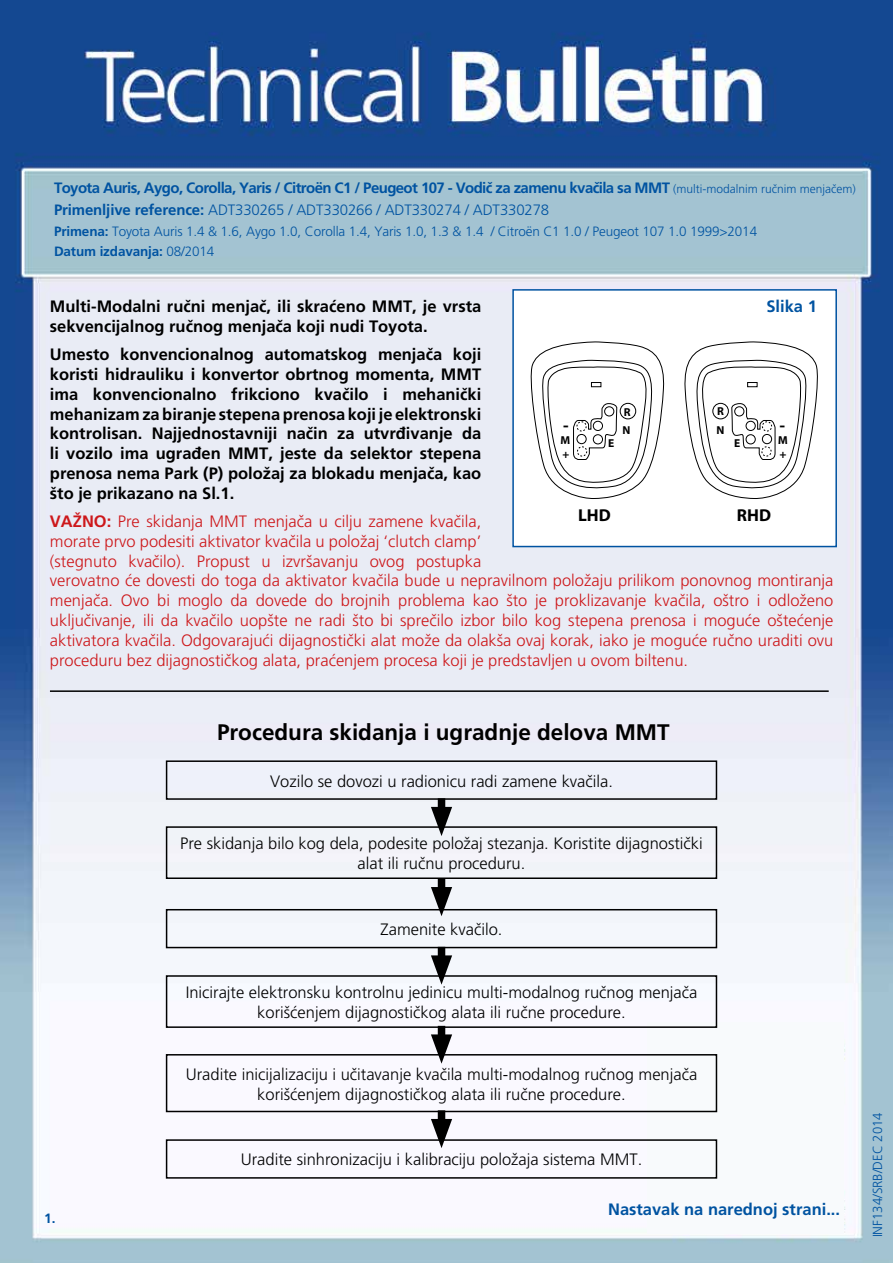
<style>
.page{position:relative;width:893px;height:1263px;background:#fff}
.page>*{position:absolute;margin:0;border:0;box-sizing:border-box;transform-origin:0 0}
.t1{font:700 22.5px "Frutiger CE";color:#000}
.t2{font:700 17.25px "Myriad Pro";color:#000}
.t3{font:300 16.5px/19.8px "Frutiger CE";color:#cd171a}
.t4{font:300 16.5px/19.8px "Frutiger CE";color:#000;text-align:center}
.t5{font:700 16.5px/19.8px "Frutiger CE";color:#000}
.t6{font:700 16.5px "Frutiger CE";color:#0053a1}
.t7{font:700 15px/22.2px "Frutiger CE";letter-spacing:-.04em;color:#0053a1}
.t8{font:300 13.5px/20.4px "Frutiger CE";letter-spacing:-.01em;color:#0053a1}
.t9{font:700 13.5px "Frutiger";color:#0053a1}
.t10{font:300 13.2px "Frutiger CE";color:#0053a1}
.t11{font:700 11.55px "Myriad Pro";color:#000}
.s1{font-weight:300;font-size:12px}
.s2{font-weight:300}
.s3{font-weight:700}
</style>
<div class="page">
<img style="left:0;top:0;width:893px;height:1263px">
<div style="left:512px;top:289px;width:325px;height:258px;background:#fff;border:2px solid #0053a1"></div>
<svg style="left:531px;top:341px;width:134px;height:158px"></svg>
<div style="left:576px;top:421px;width:11px;height:10px;border:1px dashed #000;border-radius:50%"></div>
<div style="left:576px;top:434px;width:11px;height:10px;border:1px solid #000;border-radius:50%"></div>
<div style="left:577px;top:446px;width:10px;height:10px;border:1px dashed #000;border-radius:50%"></div>
<div style="left:647px;top:1022px;width:197px;height:211px;background:#f8fafc"></div>
<div style="left:166px;top:760px;width:551px;height:40px;border:2px solid #000"></div>
<div style="left:166px;top:826px;width:551px;height:53px;border:2px solid #000"></div>
<div style="left:166px;top:909px;width:551px;height:39px;border:2px solid #000"></div>
<div style="left:166px;top:975px;width:551px;height:53px;border:2px solid #000"></div>
<div style="left:166px;top:1054px;width:551px;height:58px;border:2px solid #000"></div>
<div style="left:166px;top:1139px;width:551px;height:40px;border:2px solid #000"></div>
<div style="left:438px;top:798px;width:7px;height:21px;background:#000"></div>
<svg style="left:431px;top:807px;width:21px;height:29px"></svg>
<div style="left:438px;top:878px;width:7px;height:21px;background:#000"></div>
<svg style="left:431px;top:887px;width:21px;height:29px"></svg>
<div style="left:438px;top:947px;width:7px;height:21px;background:#000"></div>
<svg style="left:431px;top:955px;width:21px;height:30px"></svg>
<div style="left:438px;top:1026px;width:7px;height:21px;background:#000"></div>
<svg style="left:431px;top:1034px;width:21px;height:30px"></svg>
<div style="left:438px;top:1110px;width:7px;height:21px;background:#000"></div>
<svg style="left:431px;top:1119px;width:21px;height:29px"></svg>
<hr style="left:50px;top:690px;width:779px;height:2px;background:#000">
<svg style="left:684px;top:341px;width:134px;height:158px"></svg>
<p class="t7" style="left:54px;top:176px;width:803px">Toyota Auris, Aygo, Corolla, Yaris / Citroën C1 / Peugeot 107 - Vodič za zamenu kvačila sa MMT <span class="s1">(multi-modalnim ručnim menjačem)<br></span>Primenljive reference: <span class="s2">ADT330265 / ADT330266 / ADT330274 / ADT330278</span></p>
<p class="t8" style="left:54px;top:221px;width:705px"><span class="s3">Primena:</span> Toyota Auris 1.4 &amp; 1.6, Aygo 1.0, Corolla 1.4, Yaris 1.0, 1.3 &amp; 1.4 / Citroën C1 1.0 / Peugeot 107 1.0 1999&gt;2014<br><span class="s3">Datum izdavanja:</span> 08/2014</p>
<p class="t6" style="left:766px;top:296px;width:52px">Slika 1</p>
<p class="t5" style="left:50px;top:296px;width:433px">Multi-Modalni ručni menjač, ili skraćeno MMT, je vrsta sekvencijalnog ručnog menjača koji nudi Toyota.</p>
<p class="t5" style="left:50px;top:344px;width:433px;text-align:justify">Umesto konvencionalnog automatskog menjača koji koristi hidrauliku i konvertor obrtnog momenta, MMT ima konvencionalno frikciono kvačilo i mehanički mehanizam za biranje stepena prenosa koji je elektronski kontrolisan. Najjednostavniji način za utvrđivanje da li vozilo ima ugrađen MMT, jeste da selektor stepena prenosa nema Park (P) položaj za blokadu menjača, kao što je prikazano na Sl.1.</p>
<p class="t3" style="left:50px;top:511px;width:785px"><span class="s3">VAŽNO:</span> Pre skidanja MMT menjača u cilju zamene kvačila,<br>morate prvo podesiti aktivator kvačila u položaj ‘clutch clamp’<br>(stegnuto kvačilo). Propust u izvršavanju ovog postupka<br>verovatno će dovesti do toga da aktivator kvačila bude u nepravilnom položaju prilikom ponovnog montiranja menjača. Ovo bi moglo da dovede do brojnih problema kao što je proklizavanje kvačila, oštro i odloženo uključivanje, ili da kvačilo uopšte ne radi što bi sprečilo izbor bilo kog stepena prenosa i moguće oštećenje aktivatora kvačila. Odgovarajući dijagnostički alat može da olakša ovaj korak, iako je moguće ručno uraditi ovu proceduru bez dijagnostičkog alata, praćenjem procesa koji je predstavljen u ovom biltenu.</p>
<p class="t11" style="left:717px;top:404px;width:8px">R</p>
<p class="t11" style="left:624px;top:405px;width:8px">R</p>
<p class="t2" style="left:563px;top:414px;width:7px">-</p>
<p class="t11" style="left:563px;top:446px;width:8px">+</p>
<p class="t11" style="left:716px;top:422px;width:9px">N</p>
<p class="t11" style="left:623px;top:422px;width:9px">N</p>
<p class="t11" style="left:561px;top:432px;width:11px">M</p>
<p class="t11" style="left:734px;top:436px;width:8px">E</p>
<p class="t11" style="left:608px;top:436px;width:8px">E</p>
<p class="t2" style="left:578px;top:504px;width:34px">LHD</p>
<p class="t2" style="left:737px;top:504px;width:36px">RHD</p>
<p class="t9" style="left:44px;top:1210px;width:13px">1.</p>
<h1 class="t1" style="left:217px;top:718px;width:454px">Procedura skidanja i ugradnje delova MMT</h1>
<p class="t4" style="left:270px;top:771px;width:344px">Vozilo se dovozi u radionicu radi zamene kvačila.</p>
<p class="t4" style="left:180px;top:833px;width:524px">Pre skidanja bilo kog dela, podesite položaj stezanja. Koristite dijagnostički alat ili ručnu proceduru.</p>
<p class="t4" style="left:381px;top:919px;width:123px">Zamenite kvačilo.</p>
<p class="t4" style="left:186px;top:982px;width:513px">Inicirajte elektronsku kontrolnu jedinicu multi-modalnog ručnog menjača korišćenjem dijagnostičkog alata ili ručne procedure.</p>
<p class="t4" style="left:186px;top:1064px;width:513px">Uradite inicijalizaciju i učitavanje kvačila multi-modalnog ručnog menjača korišćenjem dijagnostičkog alata ili ručne procedure.</p>
<p class="t4" style="left:241px;top:1150px;width:403px">Uradite sinhronizaciju i kalibraciju položaja sistema MMT.</p>
<p class="t6" style="left:608px;top:1199px;width:233px">Nastavak na narednoj strani...</p>
<p class="t10" style="left:870px;top:1237px;width:126px;rotate:-90deg">INF134/SRB/DEC 2014</p>
</div>
